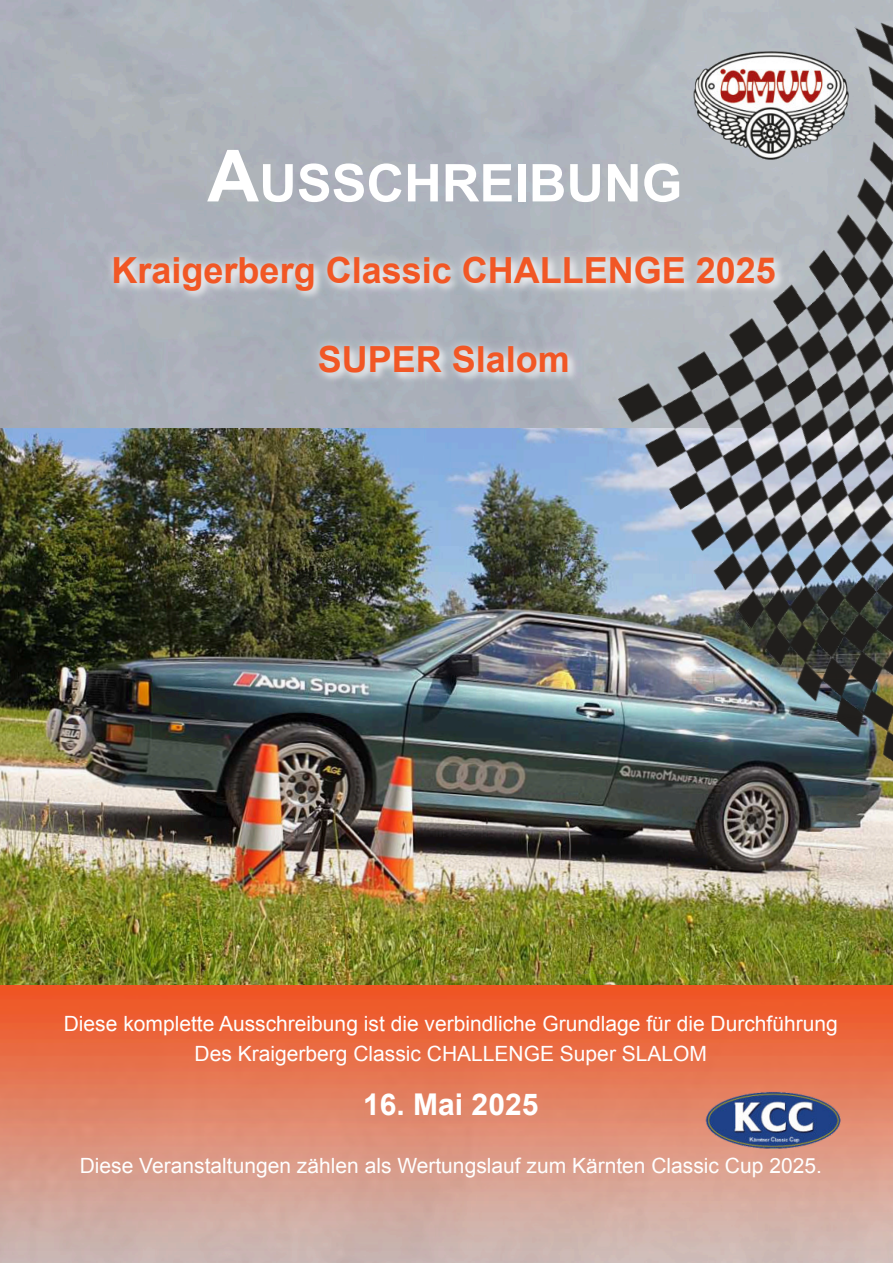
<style>
.page{position:relative;width:893px;height:1263px;background:#fff}
.page>*{position:absolute;margin:0;border:0;box-sizing:border-box;transform-origin:0 0}
.t1{font:700 72px "Arial";color:#fff}
.t2{font:700 52.2px "Arial";color:#fff}
.t3{font:700 36px "Arial";color:#f15725}
.t4{font:700 30px "Arial";color:#fff}
.t5{font:21px "Arial";color:#fff}
</style>
<div class="page">
<img style="left:0;top:428px;width:893px;height:835px">
<img style="left:702px;top:1087px;width:141px;height:67px">
<img style="left:500px;top:0;width:393px;height:868px">
<p class="t1" style="left:207px;top:149px;width:53px">A</p>
<p class="t2" style="left:259px;top:163px;width:425px">USSCHREIBUNG</p>
<p class="t3" style="left:112px;top:257px;width:666px">Kraigerberg Classic CHALLENGE 2025</p>
<p class="t3" style="left:318px;top:346px;width:254px">SUPER Slalom</p>
<p class="t5" style="left:64px;top:1015px;width:775px">Diese komplette Ausschreibung ist die verbindliche Grundlage für die Durchführung</p>
<p class="t5" style="left:195px;top:1045px;width:514px">Des Kraigerberg Classic CHALLENGE Super SLALOM</p>
<p class="t4" style="left:363px;top:1093px;width:177px">16. Mai 2025</p>
<p class="t5" style="left:80px;top:1158px;width:744px">Diese Veranstaltungen zählen als Wertungslauf zum Kärnten Classic Cup 2025.</p>
</div>
